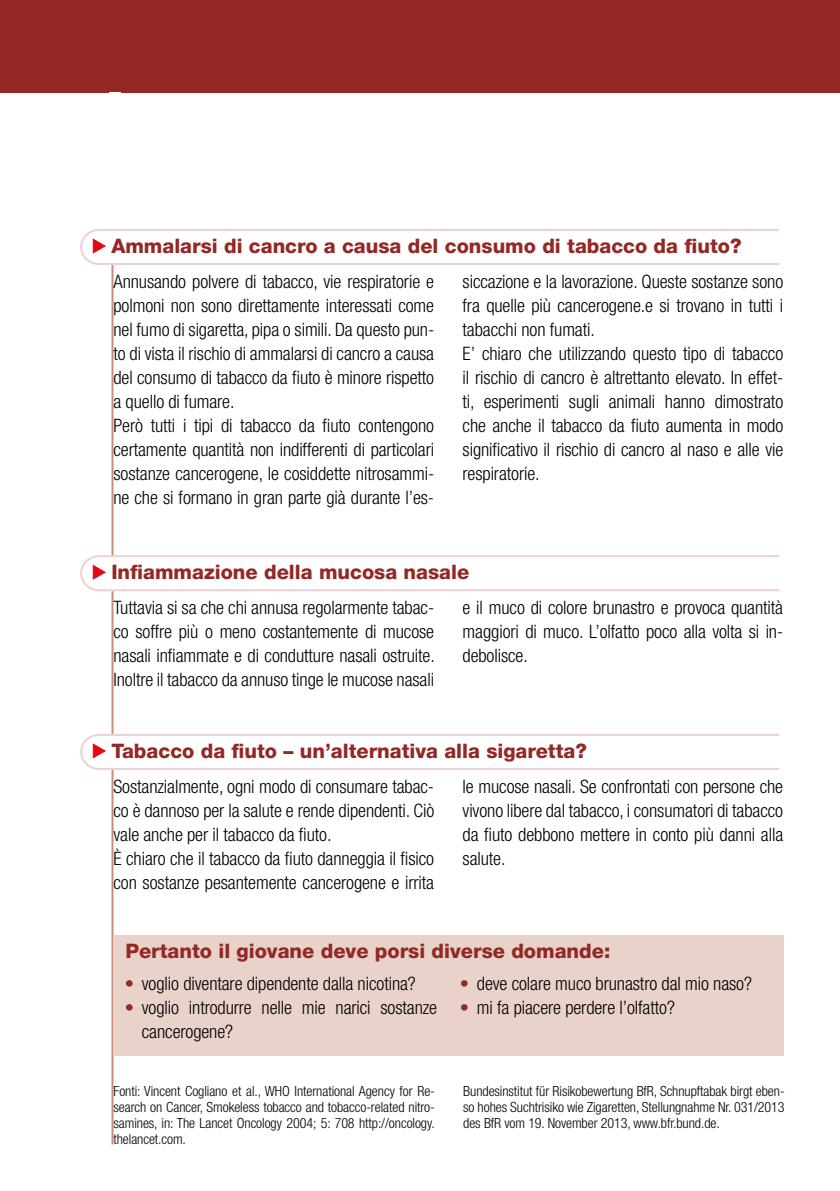
<style>
.page{position:relative;width:840px;height:1191px;background:#fff}
.page>*{position:absolute;margin:0;border:0;box-sizing:border-box;transform-origin:0 0}
.t1{font:800 20px "Helvetica Neue";color:#932825}
.t2{font:300 condensed 18.4px/24px "Helvetica Neue";letter-spacing:-.005em;color:#000}
.t3{font:300 condensed 14px/16px "Helvetica Neue";letter-spacing:-.005em;color:#000;text-align:justify}
.s1{color:#932825}
</style>
<div class="page">
<hr style="left:111px;top:18px;width:2px;height:1126px;background:#c88e7b">
<div style="left:0;top:0;width:839px;height:93px;background:#932825"></div>
<div style="left:109px;top:93px;width:11px;height:146px;background:#fff"></div>
<svg style="left:80px;top:229px;width:700px;height:37px"></svg>
<svg style="left:80px;top:554px;width:700px;height:38px"></svg>
<svg style="left:80px;top:733px;width:700px;height:38px"></svg>
<div style="left:113px;top:935px;width:670px;height:121px;background:#e8d2c9"></div>
<p class="t1" style="left:111px;top:234px;width:631px">Ammalarsi di cancro a causa del consumo di tabacco da fiuto?</p>
<p class="t2" style="left:113px;top:269px;width:322px">Annusando polvere di tabacco, vie respiratorie e polmoni non sono direttamente interessati come nel fumo di sigaretta, pipa o simili. Da questo pun&shy;to di vista il rischio di ammalarsi di cancro a causa del consumo di tabacco da fiuto è minore rispetto a quello di fumare.<br>Però tutti i tipi di tabacco da fiuto contengono certamente quantità non indifferenti di particolari sostanze cancerogene, le cosiddette nitrosammi&shy;ne che si formano in gran parte già durante l’es-</p>
<p class="t2" style="left:462px;top:269px;width:322px">siccazione e la lavorazione. Queste sostanze sono fra quelle più cancerogene.e si trovano in tutti i tabacchi non fumati.<br>E’ chiaro che utilizzando questo tipo di tabacco il rischio di cancro è altrettanto elevato. In effet&shy;ti, esperimenti sugli animali hanno dimostrato che anche il tabacco da fiuto aumenta in modo significativo il rischio di cancro al naso e alle vie respiratorie.</p>
<p class="t1" style="left:111px;top:560px;width:359px">Infiammazione della mucosa nasale</p>
<p class="t2" style="left:113px;top:595px;width:322px;text-align:justify">Tuttavia si sa che chi annusa regolarmente tabac&shy;co soffre più o meno costantemente di mucose nasali infiammate e di condutture nasali ostruite.<br>Inoltre il tabacco da annuso tinge le mucose nasali</p>
<p class="t2" style="left:462px;top:595px;width:322px;text-align:justify">e il muco di colore brunastro e provoca quantità maggiori di muco. L’olfatto poco alla volta si in&shy;debolisce.</p>
<p class="t1" style="left:111px;top:739px;width:476px">Tabacco da fiuto – un’alternativa alla sigaretta?</p>
<p class="t2" style="left:113px;top:774px;width:322px">Sostanzialmente, ogni modo di consumare tabac&shy;co è dannoso per la salute e rende dipendenti. Ciò vale anche per il tabacco da fiuto.<br>È chiaro che il tabacco da fiuto danneggia il fisico con sostanze pesantemente cancerogene e irrita</p>
<p class="t2" style="left:462px;top:774px;width:322px;text-align:justify">le mucose nasali. Se confrontati con persone che vivono libere dal tabacco, i consumatori di tabacco da fiuto debbono mettere in conto più danni alla salute.</p>
<p class="t1" style="left:125px;top:939px;width:486px">Pertanto il giovane deve porsi diverse domande:</p>
<p class="t2" style="left:125px;top:971px;width:292px"><span class="s1">•</span> voglio diventare dipendente dalla nicotina?</p>
<p class="t2" style="left:142px;top:995px;width:296px;text-indent:-17px"><span class="s1">•</span> voglio introdurre nelle mie narici sostanze cancerogene?</p>
<p class="t2" style="left:459px;top:971px;width:293px"><span class="s1">•</span> deve colare muco brunastro dal mio naso?</p>
<p class="t2" style="left:459px;top:995px;width:216px"><span class="s1">•</span> mi fa piacere perdere l’olfatto?</p>
<p class="t3" style="left:113px;top:1082px;width:323px">Fonti: Vincent Cogliano et al., WHO International Agency for Re&shy;search on Cancer, Smokeless tobacco and tobacco-related nitro&shy;samines, in: The Lancet Oncology 2004; 5: 708 http://oncology. thelancet.com.</p>
<p class="t3" style="left:463px;top:1082px;width:323px">Bundesinstitut für Risikobewertung BfR, Schnupftabak birgt eben&shy;so hohes Suchtrisiko wie Zigaretten, Stellungnahme Nr. 031/2013 des BfR vom 19. November 2013, www.bfr.bund.de.</p>
</div>
